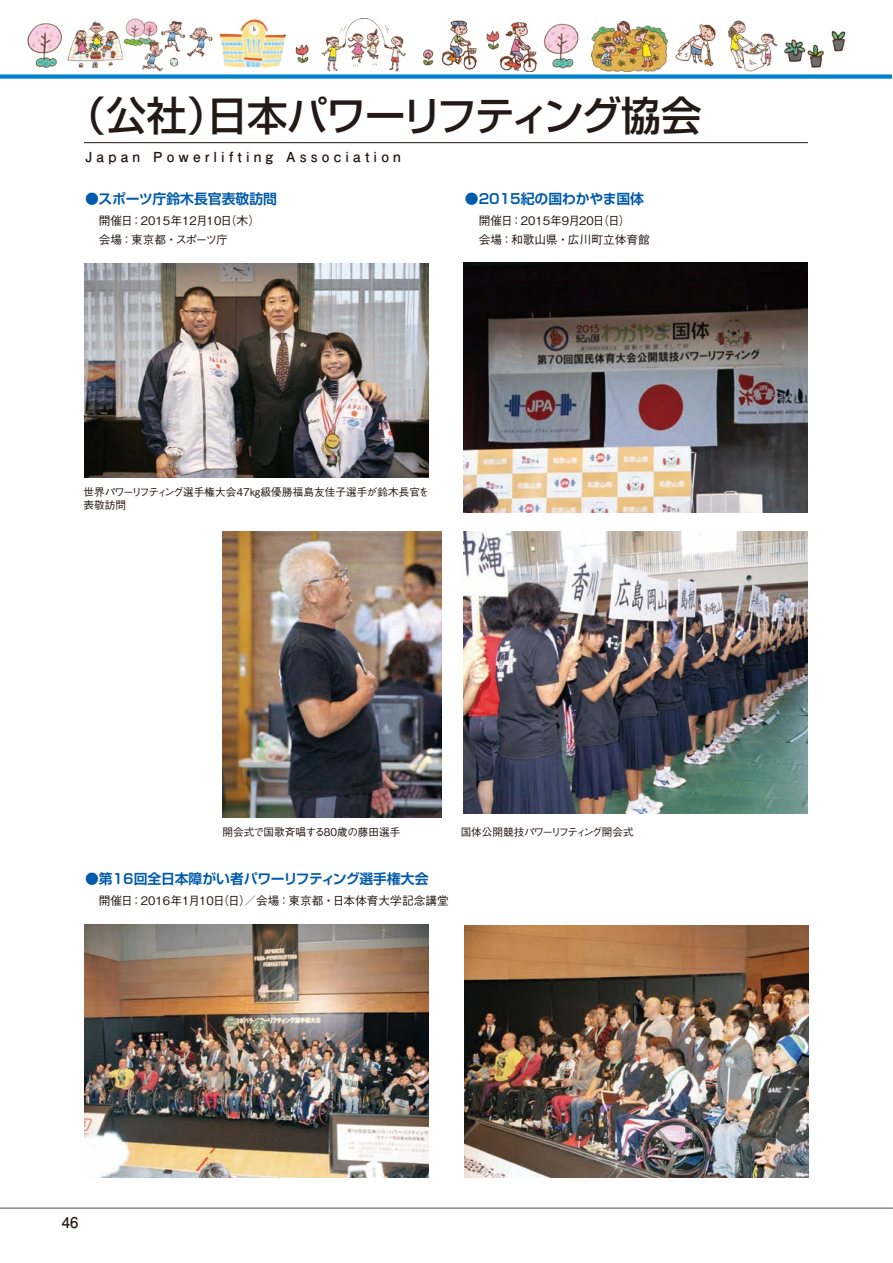
<style>
.page{position:relative;width:893px;height:1263px;background:#fff}
.page>*{position:absolute;margin:0;border:0;box-sizing:border-box;transform-origin:0 0}
.t1{font:500 40.35px "Shin Go Pro";letter-spacing:-.04em;color:#231916}
.t2{font:700 14.85px "Futo Go B101 Pro";color:#231916}
.t3{font:700 13.8px "Shin Go Pro De";color:#005bac}
.t4{font:700 13.8px "Futo Go B101 Pro";letter-spacing:.3em;color:#231916}
.t5{font:500 11.7px/19.2px "Gothic BBB Pro";color:#231916}
.t6{font:500 10.65px/12.8px "Gothic BBB Pro";color:#231916}
.t7{font:500 10.65px "Gothic BBB Pro";letter-spacing:-.065em;color:#231916}
</style>
<div class="page">
<hr style="left:0;top:1207px;width:893px;height:2px;background:#727272">
<img style="left:85px;top:264px;width:344px;height:213px">
<img style="left:85px;top:924px;width:344px;height:254px">
<img style="left:464px;top:262px;width:344px;height:251px">
<img style="left:464px;top:531px;width:344px;height:282px">
<img style="left:223px;top:531px;width:219px;height:286px">
<img style="left:465px;top:926px;width:344px;height:252px">
<hr style="left:84px;top:142px;width:724px;height:1px;background:#231916">
<img style="left:27px;top:19px;width:819px;height:52px">
<div style="left:0;top:74px;width:892px;height:5px;background:#0081cc"></div>
<h1 class="t1" style="left:66px;top:83px;width:637px">（公社）日本パワーリフティング協会</h1>
<p class="t4" style="left:85px;top:146px;width:317px">Japan Powerlifting Association</p>
<p class="t3" style="left:85px;top:187px;width:193px">●スポーツ庁鈴木長官表敬訪問</p>
<p class="t5" style="left:99px;top:210px;width:163px">開催日：2015年12月10日（木）会場：東京都・スポーツ庁</p>
<p class="t3" style="left:465px;top:187px;width:181px">●2015紀の国わかやま国体</p>
<p class="t5" style="left:479px;top:210px;width:173px">開催日：2015年9月20日（日）<br>会場：和歌山県・広川町立体育館</p>
<p class="t6" style="left:84px;top:484px;width:347px">世界パワーリフティング選手権大会47㎏級優勝福島友佳子選手が鈴木長官を表敬訪問</p>
<p class="t6" style="left:223px;top:824px;width:179px">開会式で国歌斉唱する80歳の藤田選手</p>
<p class="t7" style="left:461px;top:824px;width:175px">国体公開競技パワーリフティング開会式</p>
<p class="t3" style="left:85px;top:867px;width:345px">●第16回全日本障がい者パワーリフティング選手権大会</p>
<p class="t5" style="left:99px;top:890px;width:351px">開催日：2016年1月10日（日）／会場：東京都・日本体育大学記念講堂</p>
<p class="t2" style="left:62px;top:1211px;width:18px">46</p>
</div>
